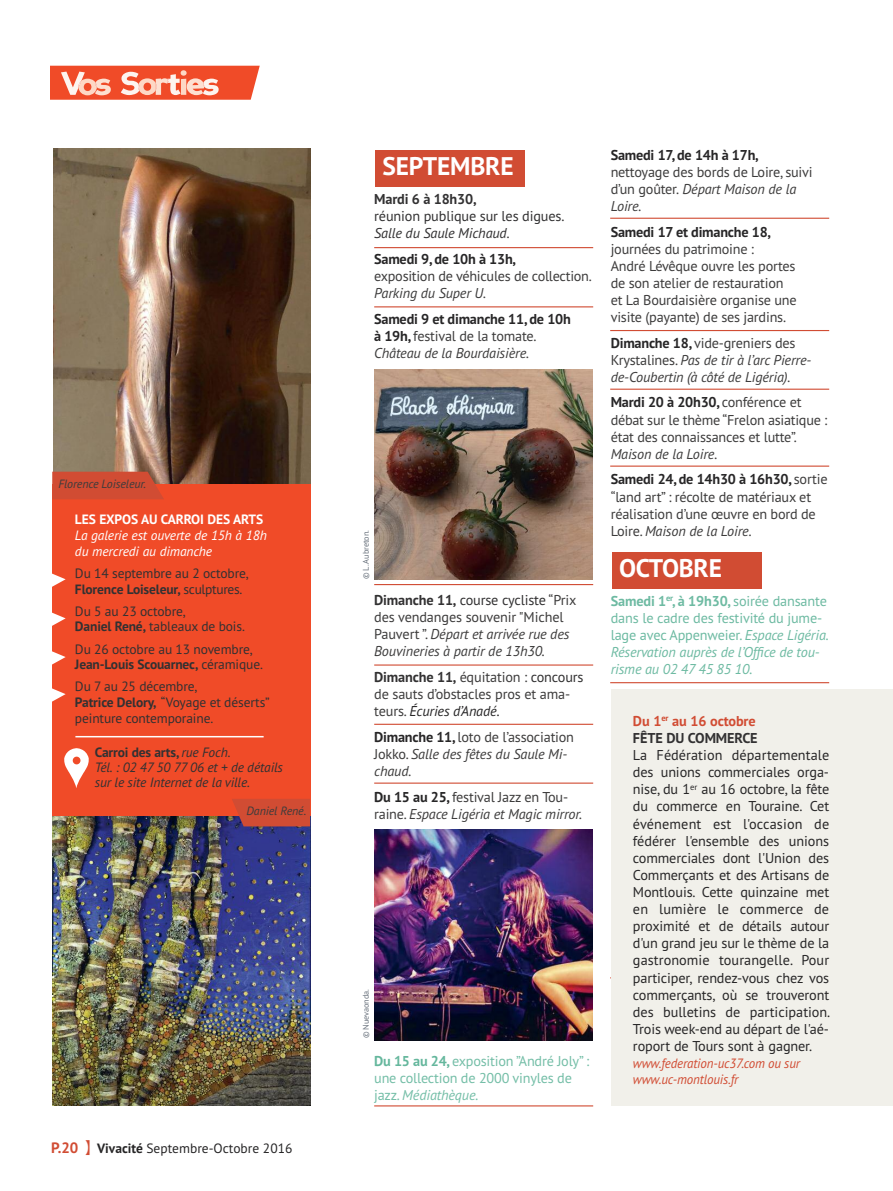
<style>
.page{position:relative;width:893px;height:1191px;background:#fff}
.page>*{position:absolute;margin:0;border:0;box-sizing:border-box;transform-origin:0 0}
.t1{font:700 25.5px "PT Sans";letter-spacing:-.01em;color:#fff}
.t2{font:14.25px/17.1px "PT Sans";letter-spacing:-.015em;color:#3d3c3c}
.t3{font:14.25px/17.1px "PT Sans";letter-spacing:-.01em;color:#272627;text-align:justify}
.t4{font:italic 14.25px/17.1px "PT Sans";letter-spacing:-.01em;color:#3d3c3c}
.t5{font:700 14.25px/17.1px "PT Sans";letter-spacing:-.015em;color:#272627}
.t6{font:italic 14.25px/17.1px "PT Sans";letter-spacing:-.01em;color:#6dbaa2}
.t7{font:14.25px/17.1px "PT Sans";letter-spacing:-.015em;color:#74bea7}
.t8{font:700 14.25px/17.1px "PT Sans";letter-spacing:-.01em;color:#d14c33}
.t9{font:14.25px "PT Sans";letter-spacing:-.01em;color:#323132}
.t10{font:italic 14.25px "PT Sans";letter-spacing:-.01em;color:#323132}
.t11{font:700 14.25px "PT Sans";letter-spacing:-.01em;color:#323132}
.t12{font:13.5px/15.8px "PT Sans";letter-spacing:-.01em;color:#323132}
.t13{font:italic 13.5px/15px "PT Sans";letter-spacing:-.01em;color:#323132}
.t14{font:italic 13.5px/15.8px "PT Sans";letter-spacing:-.01em;color:#fff}
.t15{font:italic 13.5px/16.2px "PT Sans";letter-spacing:-.01em;color:#d14c33;scale:.96 1}
.t16{font:13.5px "PT Sans";color:#272627}
.t17{font:700 13.5px "PT Sans";letter-spacing:-.01em;color:#fff}
.t18{font:italic 12px "PT Sans";letter-spacing:-.01em;color:#3d3c3c}
.t19{font:8.25px "PT Sans";letter-spacing:-.01em;color:#666f7a}
.s1{font-weight:700}
.s2{font-weight:700;font-style:normal}
.s3{font-weight:700;font-size:15px;color:#d14c33}
.s4{font-family:"Li Hei Pro";font-size:15px;color:#d14c33}
.s5{font-weight:400;color:#3d3c3c}
.s6{font-weight:400;font-style:italic;color:#3d3c3c}
.s7{font-weight:700;font-style:normal;color:#323132}
.s8{font-style:normal;color:#323132}
.s9{font-style:normal}
.s10{font-weight:700;color:#323132}
.s11{color:#323132}
.s12{font-style:italic;color:#272627}
.s13{font-weight:700;font-style:normal;color:#272627}
.s14{font-weight:700;color:#65b79d}
.s15{font-style:italic}
.s16{font-weight:700;color:#272627}
</style>
<div class="page">
<img style="left:53px;top:815px;width:257px;height:291px">
<div style="left:376px;top:150px;width:149px;height:37px;background:#d14c33"></div>
<img style="left:374px;top:369px;width:219px;height:210px">
<img style="left:374px;top:829px;width:219px;height:211px">
<div style="left:612px;top:552px;width:149px;height:37px;background:#d14c33"></div>
<hr style="left:374px;top:247px;width:219px;height:1px;background:#d14c33">
<hr style="left:374px;top:306px;width:219px;height:1px;background:#d14c33">
<hr style="left:374px;top:584px;width:219px;height:1px;background:#d14c33">
<hr style="left:374px;top:664px;width:219px;height:1px;background:#d14c33">
<hr style="left:374px;top:723px;width:219px;height:2px;background:#d14c33">
<hr style="left:374px;top:782px;width:219px;height:1px;background:#d14c33">
<hr style="left:374px;top:1105px;width:219px;height:1px;background:#d14c33">
<hr style="left:610px;top:218px;width:219px;height:1px;background:#d14c33">
<hr style="left:610px;top:330px;width:219px;height:1px;background:#d14c33">
<hr style="left:610px;top:388px;width:219px;height:2px;background:#d14c33">
<hr style="left:610px;top:465px;width:219px;height:2px;background:#d14c33">
<hr style="left:610px;top:682px;width:219px;height:1px;background:#d14c33">
<hr style="left:610px;top:977px;width:219px;height:1px;background:#d14c33">
<svg style="left:50px;top:66px;width:210px;height:34px;background:#f3775b"></svg>
<div style="left:611px;top:690px;width:282px;height:416px;background:#f1f0ea"></div>
<div style="left:52px;top:484px;width:258px;height:331px;background:#f04b28"></div>
<img style="left:53px;top:149px;width:257px;height:335px">
<svg style="left:52px;top:573px;width:14px;height:14px"></svg>
<svg style="left:52px;top:612px;width:14px;height:14px"></svg>
<svg style="left:52px;top:651px;width:14px;height:14px"></svg>
<svg style="left:52px;top:688px;width:14px;height:14px"></svg>
<svg style="left:52px;top:472px;width:112px;height:27px;background:#cf4e35"></svg>
<svg style="left:232px;top:798px;width:78px;height:28px;background:#cb4a35"></svg>
<svg style="left:64px;top:748px;width:25px;height:40px"></svg>
<hr style="left:75px;top:736px;width:189px;height:1px;background:#fff">
<p class="t18" style="left:58px;top:476px;width:89px">Florence Loiseleur.</p>
<p class="t17" style="left:75px;top:510px;width:190px">LES EXPOS AU CARROI DES ARTS</p>
<p class="t14" style="left:75px;top:527px;width:193px">La galerie est ouverte de 15h à 18h du mercredi au dimanche</p>
<p class="t12" style="left:75px;top:565px;width:175px">Du 14 septembre au 2 octobre,<br><span class="s1">Florence Loiseleur,</span> sculptures.</p>
<p class="t12" style="left:75px;top:602px;width:171px">Du 5 au 23 octobre,<br><span class="s1">Daniel René,</span> tableaux de bois.</p>
<p class="t12" style="left:75px;top:640px;width:189px">Du 26 octobre au 13 novembre,<br><span class="s1">Jean-Louis Scouarnec,</span> céramique.</p>
<p class="t12" style="left:75px;top:678px;width:196px">Du 7 au 25 décembre,<br><span class="s1">Patrice Delory,</span> “Voyage et déserts” peinture contemporaine.</p>
<p class="t13" style="left:95px;top:745px;width:190px"><span class="s2">Carroi des arts,</span> rue Foch.<br>Tél. : 02 47 50 77 06 et + de détails sur le site Internet de la ville.</p>
<p class="t18" style="left:247px;top:803px;width:61px">Daniel René.</p>
<p class="t16" style="left:51px;top:1139px;width:243px"><span class="s3">P.20</span> <span class="s4">】</span><span class="s1">Vivacité</span> Septembre-Octobre 2016</p>
<h1 class="t1" style="left:383px;top:149px;width:133px">SEPTEMBRE</h1>
<p class="t11" style="left:374px;top:190px;width:104px">Mardi 6 à 18h30,</p>
<p class="t9" style="left:374px;top:207px;width:192px">réunion publique sur les digues.</p>
<p class="t10" style="left:374px;top:224px;width:137px">Salle du Saule Michaud.</p>
<p class="t5" style="left:374px;top:250px;width:143px">Samedi 9, de 10h à 13h,</p>
<p class="t2" style="left:374px;top:267px;width:219px">exposition de véhicules de collection.</p>
<p class="t4" style="left:374px;top:284px;width:114px">Parking du Super U.</p>
<p class="t5" style="left:374px;top:310px;width:198px">Samedi 9 et dimanche 11, de 10h à 19h, <span class="s5">festival de la tomate.<br></span><span class="s6">Château de la Bourdaisière.</span></p>
<p class="t19" style="left:361px;top:579px;width:51px;rotate:-90deg">© L.Aubreton.</p>
<p class="t4" style="left:374px;top:591px;width:204px"><span class="s7">Dimanche 11,</span> <span class="s8">course cycliste</span> <span class="s9">“Prix des vendanges souvenir "Michel Pauvert ”.</span> Départ et arrivée rue des Bouvineries à partir de 13h30.</p>
<p class="t2" style="left:374px;top:668px;width:211px"><span class="s10">Dimanche 11,</span> équitation : <span class="s11">concours </span>de sauts d’obstacles pros et ama&shy;teurs. <span class="s12">Écuries d’Anadé.</span></p>
<p class="t4" style="left:374px;top:728px;width:201px"><span class="s13">Dimanche 11,</span> <span class="s9">loto de l’association<br>Jokko.</span> Salle des fêtes du Saule Mi&shy;chaud.</p>
<p class="t4" style="left:374px;top:788px;width:210px"><span class="s13">Du 15 au 25,</span> <span class="s9">festival Jazz en Tou&shy;raine.</span> Espace Ligéria et Magic mirror.</p>
<p class="t19" style="left:361px;top:1038px;width:51px;rotate:-90deg">© Nuevaonda.</p>
<p class="t7" style="left:374px;top:1052px;width:217px"><span class="s14">Du 15 au 24,</span> exposition ”André Joly” : une collection de 2000 vinyles de jazz. <span class="s15">Médiathèque.</span></p>
<p class="t5" style="left:611px;top:146px;width:149px">Samedi 17, de 14h à 17h,</p>
<p class="t2" style="left:611px;top:163px;width:203px">nettoyage des bords de Loire, suivi d’un goûter. <span class="s15">Départ Maison de la<br>Loire.</span></p>
<p class="t5" style="left:611px;top:223px;width:162px">Samedi 17 et dimanche 18,</p>
<p class="t2" style="left:611px;top:240px;width:187px">journées du patrimoine :<br>André Lévêque ouvre les portes de son atelier de restauration et La Bourdaisière organise une visite (payante) de ses jardins.</p>
<p class="t4" style="left:611px;top:334px;width:202px"><span class="s13">Dimanche 18,</span> <span class="s9">vide-greniers des<br>Krystalines.</span> Pas de tir à l’arc Pierre&shy;de-Coubertin (à côté de Ligéria).</p>
<p class="t2" style="left:611px;top:393px;width:218px"><span class="s16">Mardi 20 à 20h30,</span> conférence et débat sur le thème “Frelon asiatique : état des connaissances et lutte”.</p>
<p class="t5" style="left:611px;top:441px;width:218px;line-height:25.7px"><span class="s6">Maison de la Loire.<br></span>Samedi 24, de 14h30 à 16h30, <span class="s5">sortie</span></p>
<p class="t2" style="left:611px;top:487px;width:207px">“land art” : récolte de matériaux et réalisation d’une œuvre en bord de<br>Loire. <span class="s15">Maison de la Loire.</span></p>
<h1 class="t1" style="left:619px;top:551px;width:104px">OCTOBRE</h1>
<p class="t6" style="left:611px;top:592px;width:220px"><span class="s2">Samedi 1</span><sup>er</sup><span class="s2">, à 19h30,</span> <span class="s9">soirée dansante dans le cadre des festivité du jume&shy;lage avec Appenweier.</span> Espace Ligéria.<br>Réservation auprès de l’Office de tou&shy;risme au 02 47 45 85 10.</p>
<p class="t8" style="left:633px;top:712px;width:126px">Du 1<sup>er</sup> au 16 octobre<br><span class="s11">FÊTE DU COMMERCE</span></p>
<p class="t3" style="left:633px;top:746px;width:199px">La Fédération départementale des unions commerciales orga&shy;nise, du 1<sup>er</sup> au 16 octobre, la fête du commerce en Touraine. Cet événement est l'occasion de fédérer l'ensemble des unions commerciales dont l'Union des Commerçants et des Artisans de Montlouis. Cette quinzaine met en lumière le commerce de proximité et de détails autour d'un grand jeu sur le thème de la gastronomie tourangelle. Pour participer, rendez-vous chez vos commerçants, où se trouveront des bulletins de participation.<br>Trois week-end au départ de l'aé&shy;roport de Tours sont à gagner.</p>
<p class="t15" style="left:633px;top:1054px;width:176px">www.federation-uc37.com ou sur www.uc-montlouis.fr</p>
</div>
